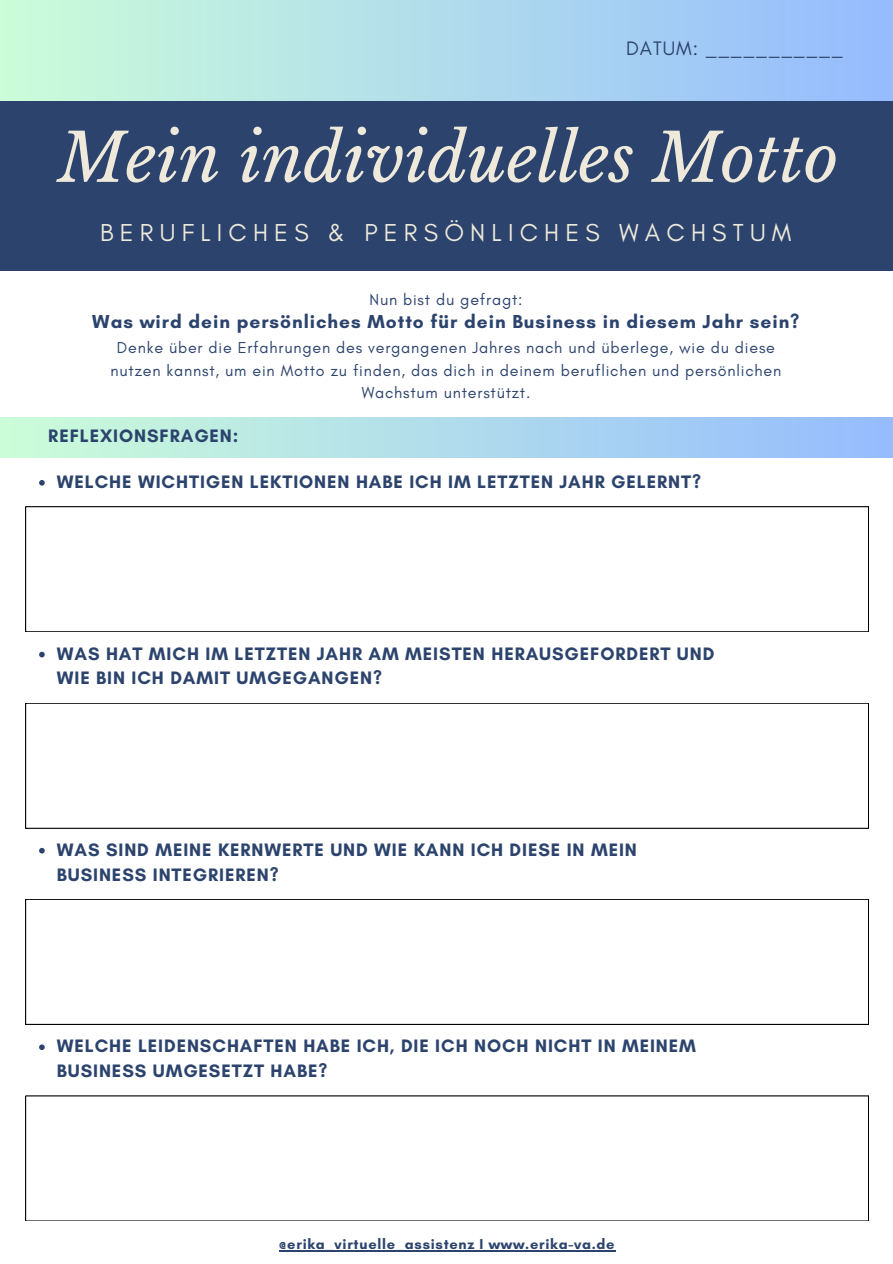
<style>
.page{position:relative;width:893px;height:1264px;background:#fff}
.page>*{position:absolute;margin:0;border:0;box-sizing:border-box;transform-origin:0 0}
.t1{font:italic 66.45px "Libre Baskerville";color:#eee9db}
.t2{font:24.9px "Glacial Indifference";letter-spacing:.25em;color:#eee9db}
.t3{font:19.8px "Glacial Indifference";letter-spacing:.05em;color:#2c446d}
.t4{font:700 19.05px "Glacial Indifference";letter-spacing:.05em;color:#2c446d}
.t5{font:700 18.3px/24.8px "Glacial Indifference";letter-spacing:.05em;color:#2c446d}
.t6{font:16.05px "Glacial Indifference";letter-spacing:.05em;color:#2c446d}
.t7{font:700 14.55px "Glacial Indifference";letter-spacing:.05em;color:#2c446d}
</style>
<div class="page">
<div style="left:0;top:49px;width:892px;height:222px;background:#2c446d"></div>
<div style="left:0;top:0;width:892px;height:100px;background:linear-gradient(to right,#cbfdd9,#96bbfe)"></div>
<div style="left:0;top:418px;width:892px;height:39px;background:linear-gradient(to right,#ccfdd9,#96bcfe)"></div>
<svg style="left:39px;top:480px;width:6px;height:5px"></svg>
<div style="left:26px;top:506px;width:842px;height:125px;border:1px solid #000"></div>
<svg style="left:39px;top:651px;width:6px;height:6px"></svg>
<div style="left:26px;top:703px;width:842px;height:125px;border:1px solid #000"></div>
<svg style="left:39px;top:847px;width:6px;height:6px"></svg>
<div style="left:26px;top:899px;width:842px;height:125px;border:1px solid #000"></div>
<svg style="left:39px;top:1044px;width:6px;height:6px"></svg>
<hr style="left:279px;top:1249px;width:209px;height:1px;background:#2c446d">
<hr style="left:488px;top:1249px;width:127px;height:1px;background:#2c446d">
<p class="t3" style="left:626px;top:36px;width:218px">DATUM: ___________</p>
<p class="t1" style="left:58px;top:117px;width:782px">Mein individuelles Motto</p>
<p class="t2" style="left:100px;top:217px;width:692px">BERUFLICHES &amp; PERSÖNLICHES WACHSTUM</p>
<p class="t6" style="left:369px;top:289px;width:154px">Nun bist du gefragt:</p>
<p class="t4" style="left:92px;top:310px;width:708px">Was wird dein persönliches Motto fü r dein Business in diesem Jahr sein?</p>
<p class="t6" style="left:117px;top:338px;width:659px">Denke über die Erfahrungen des vergangenen Jahres nach und überlege, wie du diese</p>
<p class="t6" style="left:111px;top:360px;width:672px">nutzen kannst, um ein Motto zu finden, das dich in deinem beruflichen und persönlichen</p>
<p class="t6" style="left:361px;top:383px;width:170px">Wachstum unterstützt.</p>
<p class="t5" style="left:48px;top:423px;width:192px">REFLEXIONSFRAGEN:</p>
<p class="t5" style="left:57px;top:469px;width:645px">WELCHE WICHTIGEN LEKTIONEN HABE ICH IM LETZTEN JAHR GELERNT?</p>
<p class="t5" style="left:57px;top:641px;width:659px">WAS HAT MICH IM LETZTEN JAHR AM MEISTEN HERAUSGEFORDERT UND<br>WIE BIN ICH DAMIT UMGEGANGEN?</p>
<p class="t5" style="left:57px;top:837px;width:581px">WAS SIND MEINE KERNWERTE UND WIE KANN ICH DIESE IN MEIN<br>BUSINESS INTEGRIEREN?</p>
<p class="t5" style="left:57px;top:1033px;width:640px">WELCHE LEIDENSCHAFTEN HABE ICH, DIE ICH NOCH NICHT IN MEINEM<br>BUSINESS UMGESETZT HABE?</p>
<p class="t7" style="left:279px;top:1234px;width:337px">@erika_virtuelle_assistenz I www.erika-va.de</p>
</div>
